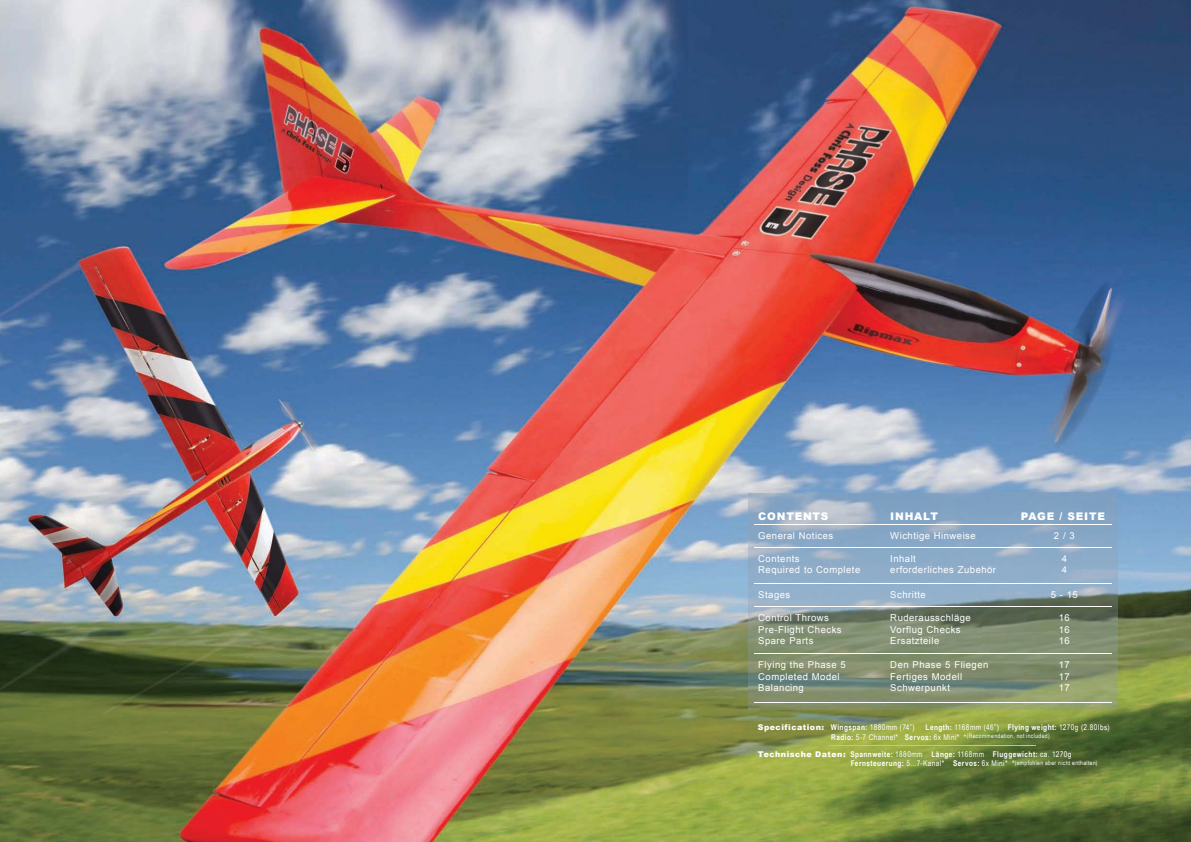
<style>
.page{position:relative;width:1191px;height:842px;background:#fff}
.page>*{position:absolute;margin:0;border:0;box-sizing:border-box;transform-origin:0 0}
.t1{font:900 10.5px "Arial";letter-spacing:.075em;color:#fff}
.t2{font:9.5px/11.4px "Arial";letter-spacing:.05em;color:#fff}
.t3{font:700 7.9px "Arial Narrow";letter-spacing:.055em;color:#fff}
.t4{font:7.9px "Arial Narrow";letter-spacing:.055em;color:#fff}
.t5{font:900 7.9px "Arial";letter-spacing:.06em;color:#fff}
.t6{font:6.2px "Arial Narrow";letter-spacing:.06em;color:#fff}
.s1{font-family:"Arial Narrow";font-weight:700}
.s2{font-family:"Arial Narrow";font-weight:400}
.s3{font-weight:700}
.s4{font-weight:700;font-size:7.9px}
.s5{font-size:7.9px}
.s6{font-family:"Arial";font-weight:900}
.s7{font-weight:400}
</style>
<div class="page">
<img style="left:0;top:0;width:1191px;height:842px">
<img style="left:748px;top:493px;width:369px;height:217px">
<hr style="left:754px;top:524px;width:132px;height:1px;background:#fff">
<hr style="left:886px;top:524px;width:131px;height:1px;background:#fff">
<hr style="left:1017px;top:524px;width:94px;height:1px;background:#fff">
<hr style="left:754px;top:547px;width:132px;height:1px;background:#fff">
<hr style="left:886px;top:547px;width:131px;height:1px;background:#fff">
<hr style="left:1017px;top:547px;width:94px;height:1px;background:#fff">
<hr style="left:754px;top:583px;width:132px;height:1px;background:#fff">
<hr style="left:886px;top:583px;width:131px;height:1px;background:#fff">
<hr style="left:1017px;top:583px;width:94px;height:1px;background:#fff">
<hr style="left:754px;top:607px;width:132px;height:1px;background:#fff">
<hr style="left:886px;top:607px;width:131px;height:1px;background:#fff">
<hr style="left:1017px;top:607px;width:94px;height:1px;background:#fff">
<hr style="left:754px;top:654px;width:132px;height:1px;background:#fff">
<hr style="left:886px;top:654px;width:131px;height:1px;background:#fff">
<hr style="left:1017px;top:654px;width:94px;height:1px;background:#fff">
<hr style="left:754px;top:702px;width:132px;height:1px;background:#fff">
<hr style="left:886px;top:702px;width:131px;height:1px;background:#fff">
<hr style="left:1017px;top:702px;width:94px;height:1px;background:#fff">
<hr style="left:829px;top:745px;width:206px;height:1px;background:#fdba2c">
<p class="t1" style="left:758px;top:513px;width:72px">CONTENTS</p>
<p class="t1" style="left:890px;top:513px;width:49px">INHALT</p>
<p class="t1" style="left:1021px;top:513px;width:85px">PAGE / SEITE</p>
<p class="t2" style="left:758px;top:531px;width:77px">General Notices</p>
<p class="t2" style="left:890px;top:531px;width:87px">Wichtige Hinweise</p>
<p class="t2" style="left:1053px;top:531px;width:22px">2 / 3</p>
<p class="t2" style="left:758px;top:554px;width:103px">Contents<br>Required to Complete</p>
<p class="t2" style="left:890px;top:554px;width:107px">Inhalt<br>erforderliches Zubehör</p>
<p class="t2" style="left:1061px;top:554px;width:7px">4<br>4</p>
<p class="t2" style="left:758px;top:590px;width:33px">Stages</p>
<p class="t2" style="left:890px;top:590px;width:37px">Schritte</p>
<p class="t2" style="left:1050px;top:590px;width:29px">5 - 15</p>
<p class="t2" style="left:758px;top:613px;width:85px">Control Throws<br>Pre-Flight Checks<br>Spare Parts</p>
<p class="t2" style="left:890px;top:613px;width:82px">Ruderausschläge<br>Vorflug Checks<br>Ersatzteile</p>
<p class="t2" style="left:1058px;top:613px;width:13px;text-align:justify">16<br>16<br>16</p>
<p class="t2" style="left:758px;top:660px;width:89px">Flying the Phase 5<br>Completed Model<br>Balancing</p>
<p class="t2" style="left:890px;top:660px;width:100px">Den Phase 5 Fliegen<br>Fertiges Modell<br>Schwerpunkt</p>
<p class="t2" style="left:1058px;top:660px;width:13px;text-align:justify">17<br>17<br>17</p>
<p class="t5" style="left:758px;top:724px;width:158px">Specification: <span class="s1">Wingspan:</span> <span class="s2">1880mm (74”)</span></p>
<p class="t4" style="left:925px;top:724px;width:186px"><span class="s3">Length:</span> 1168mm (46”) <span class="s3">Flying weight:</span> 1270g (2.80Ibs)</p>
<p class="t6" style="left:831px;top:733px;width:220px"><span class="s4">Radio:</span> <span class="s5">5-7 Channel*</span> <span class="s4">Servos:</span> <span class="s5">6x Mini* *</span>(Recommendation, not included)</p>
<p class="t3" style="left:758px;top:751px;width:315px"><span class="s6">Technische Daten:</span> Spannweite: <span class="s7">1880mm</span> Länge: <span class="s7">1168mm</span> Fluggewicht: <span class="s7">ca. 1270g</span></p>
<p class="t6" style="left:850px;top:760px;width:248px"><span class="s4">Fernsteuerung:</span> <span class="s5">5...7-Kanal*</span> <span class="s4">Servos:</span> <span class="s5">6x Mini* *</span>(empfohlen aber nicht enthalten)</p>
</div>
